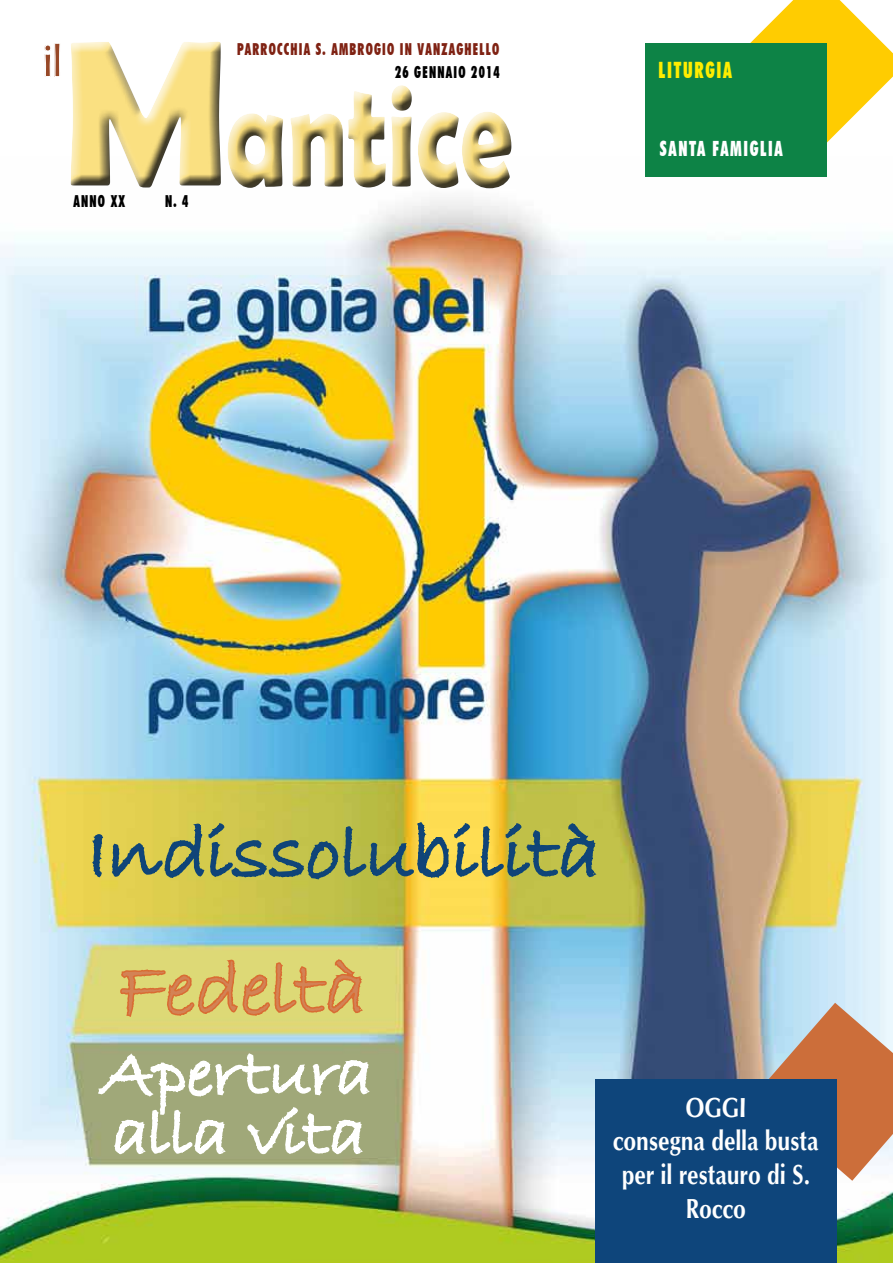
<style>
.page{position:relative;width:893px;height:1263px;background:#fff}
.page>*{position:absolute;margin:0;border:0;box-sizing:border-box;transform-origin:0 0}
.t1{font:700 150.15px "Berlin Sans FB Demi";color:#f6da79;scale:.7 1}
.t2{font:75px "Bradley Hand ITC";letter-spacing:-.01em;color:#d38255;scale:1.15 1}
.t3{font:48.9px "Berlin Sans FB";color:#974827;scale:.88 1}
.t4{font:700 28.2px/33.8px "Optimum";letter-spacing:-.005em;color:#fff;text-align:center;scale:.8 1}
.t5{font:900 condensed 22.5px "Futura BT";color:#ffed00;scale:.76 1}
.t6{font:900 condensed 21px "Futura BT";color:#fff;scale:.76 1}
.t7{font:900 condensed 16.5px "Futura BT";letter-spacing:.1em;color:#7f2213;scale:.76 1}
.t8{font:900 condensed 16.5px "Futura BT";letter-spacing:.1em;color:#000;scale:.76 1}
.s1{font-size:208.65px;color:#fae081}
</style>
<div class="page">
<img style="left:0;top:176px;width:893px;height:1087px">
<div style="left:217px;top:46px;width:423px;height:173px;background:#fff"></div>
<div style="left:225px;top:84px;width:297px;height:115px;background:#000;opacity:.75"></div>
<div style="left:47px;top:0;width:432px;height:228px;background:#fff"></div>
<div style="left:62px;top:35px;width:170px;height:163px;background:#000;opacity:.75"></div>
<svg style="left:750px;top:0;width:143px;height:143px"></svg>
<div style="left:645px;top:43px;width:182px;height:133px;background:#0d8346"></div>
<img style="left:90px;top:672px;width:515px;height:347px">
<svg style="left:96px;top:1050px;width:277px;height:213px"></svg>
<svg style="left:754px;top:1003px;width:139px;height:178px;background:#cb987c"></svg>
<div style="left:596px;top:1080px;width:241px;height:183px;background:#0e457b"></div>
<h3 class="t3" style="left:43px;top:33px;width:23px">il</h3>
<h1 class="t1" style="left:61px;top:47px;width:646px"><span class="s1">M</span>antice</h1>
<p class="t7" style="left:237px;top:39px;width:346px">PARROCCHIA S. AMBROGIO IN VANZAGHELLO</p>
<p class="t8" style="left:395px;top:62px;width:139px">26 GENNAIO 2014</p>
<p class="t8" style="left:73px;top:191px;width:70px">ANNO XX</p>
<p class="t8" style="left:165px;top:191px;width:32px">N. 4</p>
<p class="t5" style="left:658px;top:57px;width:61px">LITURGIA</p>
<p class="t6" style="left:660px;top:136px;width:93px">SAN TA FAMIGLIA</p>
<h2 class="t2" style="left:118px;top:942px;width:219px">Fedeltà</h2>
<p class="t4" style="left:613px;top:1090px;width:259px">OGGI<br>consegna della busta per il restauro di S.<br>Rocco</p>
</div>
